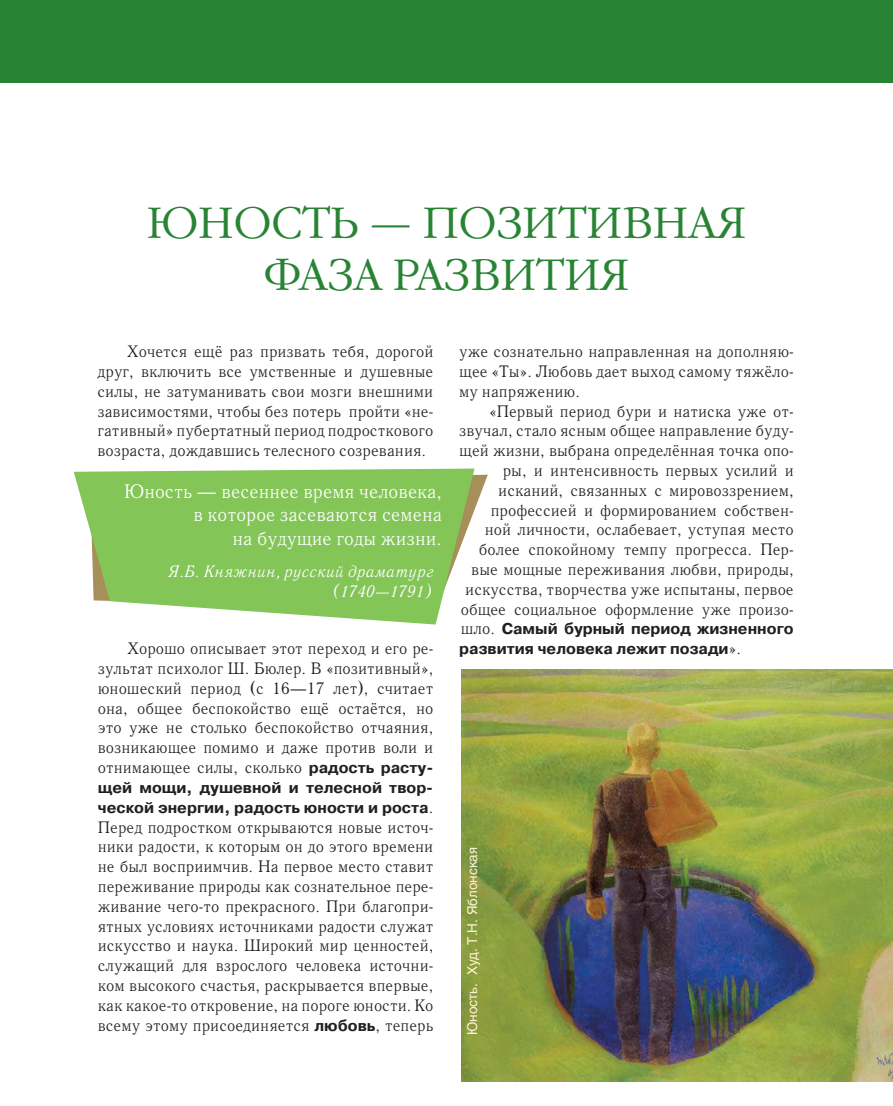
<style>
.page{position:relative;width:893px;height:1106px;background:#fff}
.page>*{position:absolute;margin:0;border:0;box-sizing:border-box;transform-origin:0 0}
.t1{font:300 43.5px/52.2px "Garamond C";color:#288434;text-align:center}
.t2{font:19.5px/23.4px "Quant Antiqua C";color:#fff;text-align:right}
.t3{font:16.5px/19.8px "Quant Antiqua C";color:#231f20;text-align:justify}
.t4{font:italic 16.5px/19.8px "Quant Antiqua C";color:#fff;text-align:right}
.t5{font:700 15.6px/19.8px "Pragmatica C";color:#231f20}
.t6{font:13.5px "Helios C";color:#fff2d4}
.s1{font-family:"Pragmatica C";font-weight:700;font-size:15.6px}
.s2{font-family:"Quant Antiqua C";font-weight:400;font-size:16.5px}
</style>
<div class="page">
<div style="left:0;top:0;width:893px;height:83px;background:#288434"></div>
<svg style="left:475px;top:474px;width:13px;height:34px"></svg>
<svg style="left:74px;top:468px;width:401px;height:156px;background:#96cc70"></svg>
<img style="left:462px;top:670px;width:431px;height:411px">
<h1 class="t1" style="left:147px;top:199px;width:601px">ЮНОСТЬ — ПОЗИТИВНАЯ<br>ФАЗА РАЗВИТИЯ</h1>
<p class="t3" style="left:97px;top:342px;width:337px;text-indent:30px">Хочется ещё раз призвать тебя, дорогой друг, включить все умственные и душевные силы, не затуманивать свои мозги внешними зависимостями, чтобы без потерь пройти «не&shy;гативный» пубертатный период подросткового возраста, дождавшись телесного созревания.</p>
<p class="t2" style="left:124px;top:480px;width:319px">Юность — весеннее время человека, в которое засеваются семена<br>на будущие годы жизни.</p>
<p class="t4" style="left:168px;top:563px;width:268px">Я.Б. Княжнин, русский драматург (1740—1791)</p>
<p class="t3" style="left:98px;top:639px;width:337px;text-indent:30px">Хорошо описывает этот переход и его ре&shy;зультат психолог Ш. Бюлер. В «позитивный», юношеский период (с 16—17 лет), считает она, общее беспокойство ещё остаётся, но это уже не столько беспокойство отчаяния, возникающее помимо и даже против воли и отнимающее силы, сколько <span class="s1">радость расту-</span></p>
<p class="t5" style="left:98px;top:779px;width:337px">щей мощи, душевной и телесной твор&shy;ческой энергии, радость юности и роста<span class="s2">.</span></p>
<p class="t3" style="left:98px;top:818px;width:337px">Перед подростком открываются новые источ&shy;ники радости, к которым он до этого времени не был восприимчив. На первое место ставит переживание природы как сознательное пере&shy;живание чего-то прекрасного. При благопри&shy;ятных условиях источниками радости служат искусство и наука. Широкий мир ценностей, служащий для взрослого человека источни&shy;ком высокого счастья, раскрывается впервые, как какое-то откровение, на пороге юности. Ко всему этому присоединяется <span class="s1">любовь</span>, теперь</p>
<p class="t3" style="left:459px;top:342px;width:336px">уже сознательно направленная на дополняю&shy;щее «Ты». Любовь дает выход самому тяжёло&shy;му напряжению.</p>
<p class="t3" style="left:459px;top:402px;width:336px;text-align:right">«Первый период бури и натиска уже от&shy;звучал, стало ясным общее направление буду&shy;щей жизни, выбрана определённая точка опо&shy;ры, и интенсивность первых усилий и исканий, связанных с мировоззрением, профессией и формированием собствен-<br>ной личности, ослабевает, уступая место более спокойному темпу прогресса. Пер&shy;вые мощные переживания любви, природы, искусства, творчества уже испытаны, первое общее социальное оформление уже произо-</p>
<p class="t5" style="left:459px;top:620px;width:336px"><span class="s2">шло.</span> Самый бурный период жизненного развития человека лежит позади<span class="s2">».</span></p>
<p class="t6" style="left:467px;top:1035px;width:190px;rotate:-90deg">Юность. Худ. Т.Н. Яблонская</p>
</div>
